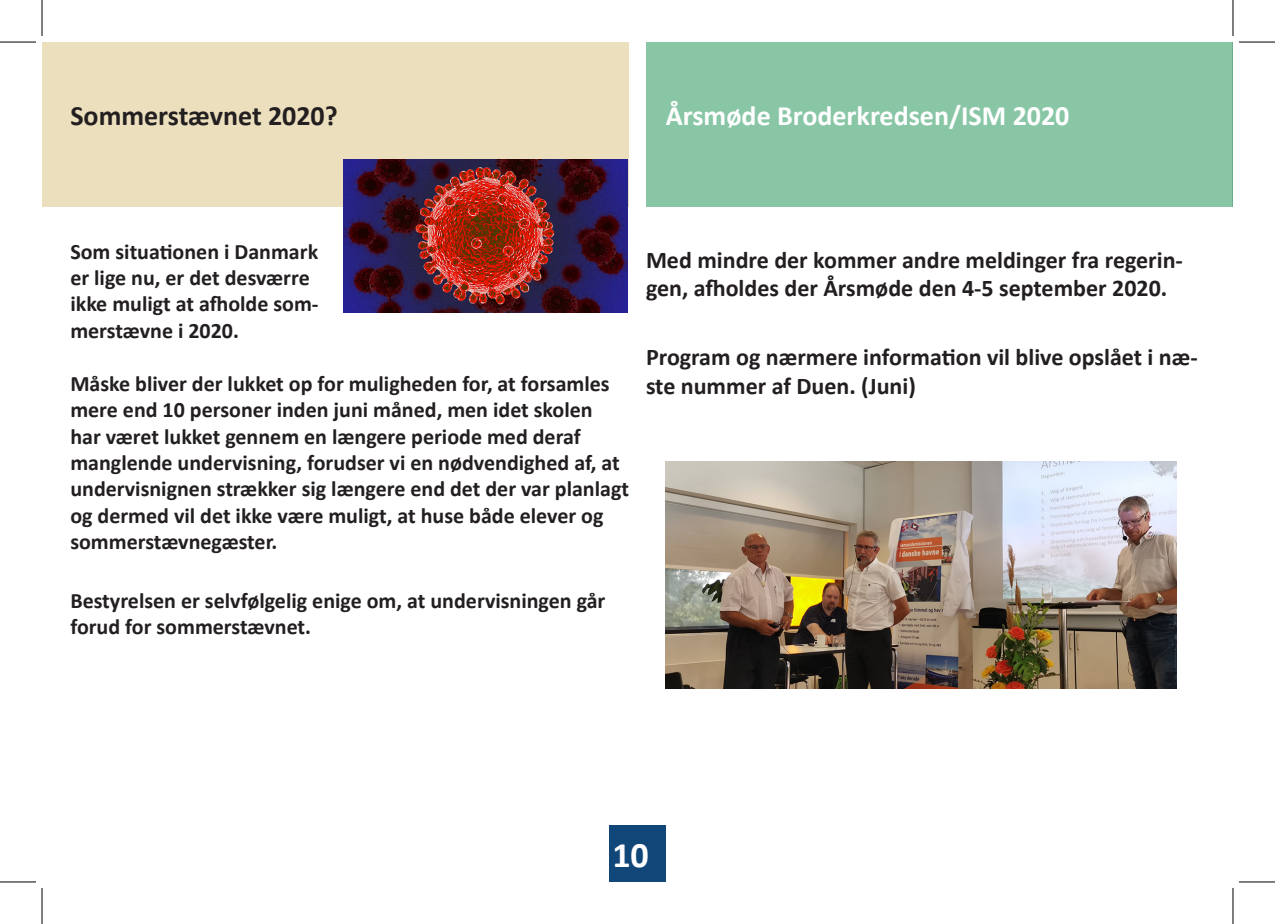
<style>
.page{position:relative;width:1275px;height:924px;background:#fff}
.page>*{position:absolute;margin:0;border:0;box-sizing:border-box;transform-origin:0 0}
.t1{font:700 36px "Calibri";color:#fff}
.t2{font:700 28px "Calibri";color:#fff}
.t3{font:700 28px "Calibri";color:#231f20}
.t4{font:700 24px/28.8px "Calibri";color:#231f20}
.t5{font:700 22px/26.4px "Calibri";color:#231f20}
</style>
<div class="page">
<div style="left:42px;top:42px;width:587px;height:164px;background:#ebdfbd"></div>
<div style="left:609px;top:824px;width:57px;height:57px;background:#104778"></div>
<img style="left:344px;top:159px;width:283px;height:153px">
<div style="left:646px;top:42px;width:587px;height:164px;background:#88c6a6"></div>
<img style="left:666px;top:462px;width:510px;height:225px">
<hr style="left:0;top:42px;width:36px;height:1px;background:#000">
<hr style="left:1239px;top:42px;width:36px;height:1px;background:#000">
<hr style="left:0;top:881px;width:36px;height:1px;background:#000">
<hr style="left:1239px;top:881px;width:36px;height:1px;background:#000">
<hr style="left:42px;top:0;width:1px;height:36px;background:#000">
<hr style="left:42px;top:887px;width:1px;height:36px;background:#000">
<hr style="left:1232px;top:0;width:1px;height:36px;background:#000">
<hr style="left:1232px;top:887px;width:1px;height:36px;background:#000">
<p class="t3" style="left:70px;top:96px;width:269px">Sommerstævnet 2020?</p>
<p class="t2" style="left:666px;top:96px;width:405px">Årsmøde Broderkredsen/ISM 2020</p>
<p class="t5" style="left:70px;top:238px;width:250px">Som situationen i Danmark er lige nu, er det desværre ikke muligt at afholde som&shy;merstævne i 2020.</p>
<p class="t5" style="left:70px;top:370px;width:560px">Måske bliver der lukket op for muligheden for, at forsamles mere end 10 personer inden juni måned, men idet skolen<br>har været lukket gennem en længere periode med deraf manglende undervisning, forudser vi en nødvendighed af, at undervisnignen strækker sig længere end det der var planlagt og dermed vil det ikke være muligt, at huse både elever og sommerstævnegæster.</p>
<p class="t5" style="left:70px;top:586px;width:536px">Bestyrelsen er selvfølgelig enige om, at undervisningen går forud for sommerstævnet.</p>
<p class="t4" style="left:646px;top:245px;width:538px">Med mindre der kommer andre meldinger fra regerin&shy;gen, afholdes der Årsmøde den 4-5 september 2020.</p>
<p class="t4" style="left:646px;top:342px;width:553px">Program og nærmere information vil blive opslået i næ&shy;ste nummer af Duen. (Juni)</p>
<p class="t1" style="left:612px;top:829px;width:38px">10</p>
</div>
